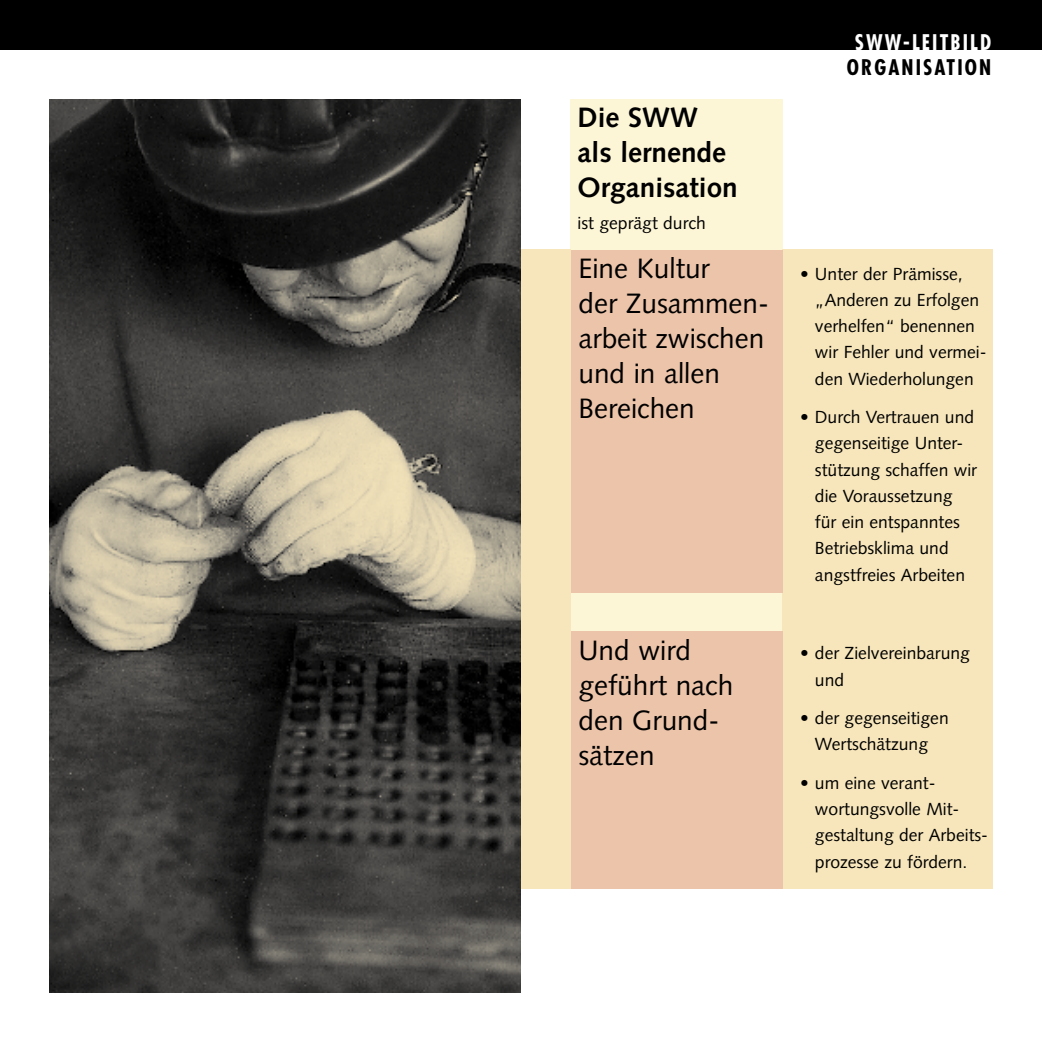
<style>
.page{position:relative;width:1042px;height:1042px;background:#fff}
.page>*{position:absolute;margin:0;border:0;box-sizing:border-box;transform-origin:0 0}
.Text_groß{font:28px/35px "Syntax";color:#000}
.Text_groß_fett{font:700 28px/35px "Syntax";color:#000}
.t1{font:700 condensed 21px "Futura";letter-spacing:.1em;color:#fff}
.t2{font:700 condensed 21px "Futura";letter-spacing:.1em;color:#000}
.Fließtext_weit_Einzug{font:17.5px/26.2px "Syntax";color:#000}
.Fließtext_weit{font:17.5px "Syntax";color:#000}
</style>
<div class="page">
<div style="left:506px;top:0;width:536px;height:50px;background:#000"></div>
<div style="left:0;top:0;width:536px;height:50px;background:#000"></div>
<div style="left:570px;top:99px;width:212px;height:790px;background:#fcf5d6"></div>
<div style="left:782px;top:250px;width:211px;height:639px;background:#f7e6bb"></div>
<div style="left:571px;top:250px;width:211px;height:342px;background:#ecc4a9"></div>
<div style="left:571px;top:632px;width:211px;height:257px;background:#ecc4a9"></div>
<div style="left:521px;top:250px;width:49px;height:639px;background:#f7e6bb"></div>
<img style="left:50px;top:99px;width:471px;height:893px">
<p class="Text_groß_fett" style="left:577px;top:100px;width:162px">Die SWW als lernende<br>Organisation</p>
<p class="Fließtext_weit" style="left:577px;top:212px;width:130px">ist geprägt durch</p>
<p class="Text_groß" style="left:578px;top:251px;width:192px">Eine Kultur<br>der Zusammen&shy;arbeit zwischen und in allen<br>Bereichen</p>
<p class="Text_groß" style="left:578px;top:632px;width:156px">Und wird geführt nach den Grund&shy;sätzen</p>
<p class="t1" style="left:855px;top:29px;width:138px">SWW-LEITBILD</p>
<p class="t2" style="left:847px;top:54px;width:146px">ORGANISATION</p>
<p class="Fließtext_weit_Einzug" style="left:800px;top:260px;width:164px">• Unter der Prämisse,</p>
<p class="Fließtext_weit_Einzug" style="left:815px;top:287px;width:173px">„Anderen zu Erfolgen verhelfen“ benennen wir Fehler und vermei&shy;den Wiederholungen</p>
<p class="Fließtext_weit_Einzug" style="left:815px;top:404px;width:164px;text-indent:-15px">• Durch Vertrauen und gegenseitige Unter&shy;stützung schaffen wir die Voraussetzung für ein entspanntes<br>Betriebsklima und angstfreies Arbeiten</p>
<p class="Fließtext_weit_Einzug" style="left:800px;top:640px;width:171px">• der Zielvereinbarung</p>
<p class="Fließtext_weit_Einzug" style="left:815px;top:666px;width:31px">und</p>
<p class="Fließtext_weit_Einzug" style="left:800px;top:705px;width:150px;text-align:center">• der gegenseitigen<br>Wertschätzung</p>
<p class="Fließtext_weit_Einzug" style="left:815px;top:770px;width:175px;text-indent:-15px">• um eine verant&shy;wortungsvolle Mit&shy;gestaltung der Arbeits&shy;prozesse zu fördern.</p>
</div>
